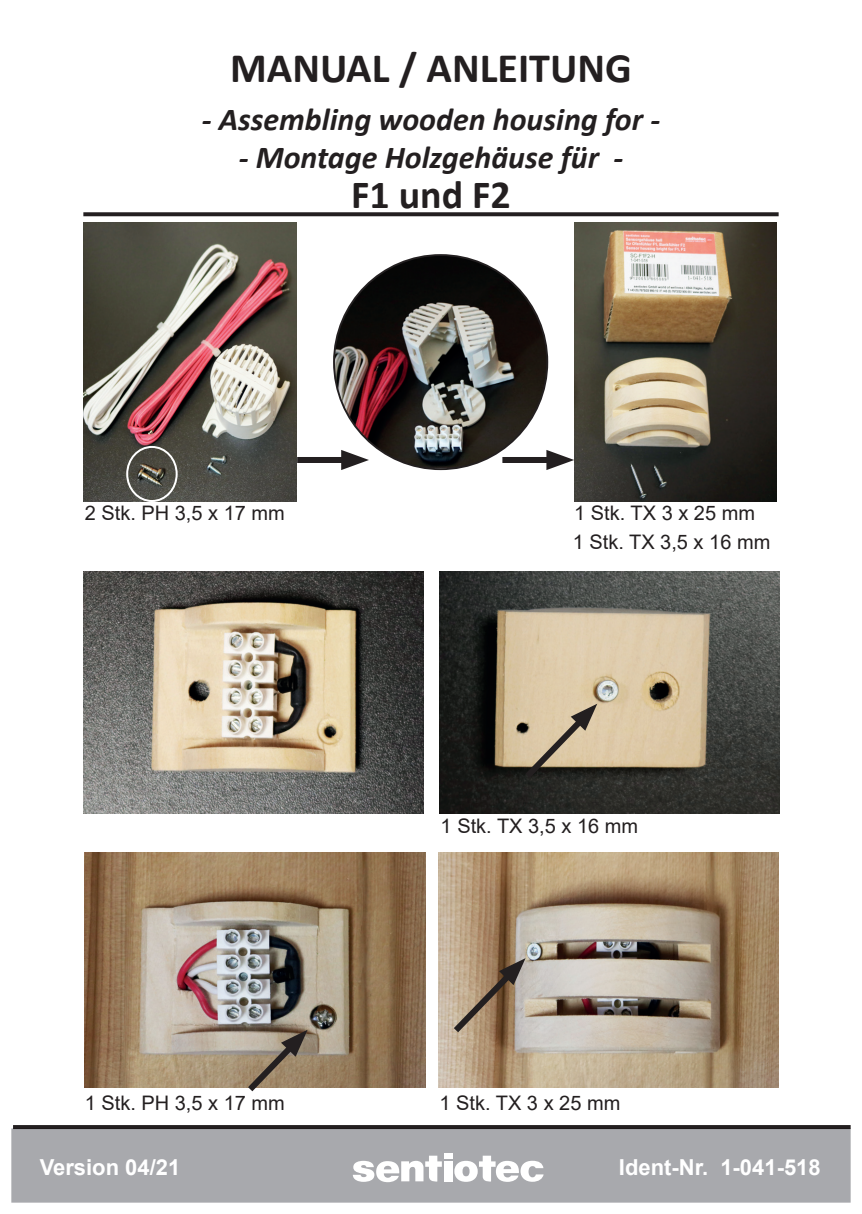
<style>
.page{position:relative;width:862px;height:1214px;background:#fff}
.page>*{position:absolute;margin:0;border:0;box-sizing:border-box;transform-origin:0 0}
.t1{font:700 42px "Calibri";color:#231f20}
.t2{font:700 40px "Calibri";color:#231f20}
.t3{font:italic 700 32px "Calibri";color:#231f20}
.t4{font:700 22px "Arial";color:#fff}
.t5{font:20px/28.6px "Arial";color:#231f20}
</style>
<div class="page">
<div style="left:11px;top:1128px;width:839px;height:74px;background:#a8a9ad;border:2px solid #a8a9ad"></div>
<svg style="left:13px;top:1125px;width:837px;height:3px;background:#272324"></svg>
<svg style="left:454px;top:1155px;width:89px;height:26px"></svg>
<div style="left:444px;top:1161px;width:8px;height:20px;background:#fff"></div>
<svg style="left:353px;top:1155px;width:89px;height:26px"></svg>
<div style="left:444px;top:1153px;width:8px;height:5px;background:#fff"></div>
<svg style="left:83px;top:212px;width:695px;height:4px;background:#312e2f"></svg>
<img style="left:83px;top:223px;width:213px;height:278px">
<img style="left:83px;top:571px;width:340px;height:242px">
<img style="left:439px;top:571px;width:341px;height:242px">
<img style="left:438px;top:852px;width:340px;height:235px">
<img style="left:85px;top:852px;width:340px;height:235px">
<svg style="left:519px;top:703px;width:78px;height:81px;background:#9f9179"></svg>
<img style="left:574px;top:223px;width:203px;height:278px">
<img style="left:334px;top:255px;width:213px;height:214px;border-radius:107px">
<div style="left:297px;top:457px;width:55px;height:6px;background:#231f20"></div>
<svg style="left:341px;top:450px;width:28px;height:20px"></svg>
<div style="left:502px;top:457px;width:55px;height:6px;background:#231f20"></div>
<svg style="left:546px;top:450px;width:28px;height:20px"></svg>
<div style="left:126px;top:446px;width:52px;height:56px;border:2px solid #fff;border-radius:50%"></div>
<svg style="left:242px;top:1029px;width:66px;height:63px;background:#948572"></svg>
<svg style="left:447px;top:958px;width:78px;height:80px;background:#9c8770"></svg>
<h1 class="t1" style="left:230px;top:38px;width:403px">MANUAL / ANLEITUNG</h1>
<h3 class="t3" style="left:202px;top:96px;width:460px">- Assembling wooden housing for -</h3>
<h3 class="t3" style="left:239px;top:135px;width:386px">- Montage Holzgehäuse für -</h3>
<h2 class="t2" style="left:351px;top:166px;width:161px">F1 und F2</h2>
<p class="t5" style="left:85px;top:499px;width:202px">2 Stk. PH 3,5 x 17 mm</p>
<p class="t5" style="left:573px;top:499px;width:199px">1 Stk. TX 3 x 25 mm<br>1 Stk. TX 3,5 x 16 mm</p>
<p class="t5" style="left:85px;top:1088px;width:202px">1 Stk. PH 3,5 x 17 mm</p>
<p class="t5" style="left:441px;top:811px;width:199px">1 Stk. TX 3,5 x 16 mm</p>
<p class="t5" style="left:439px;top:1088px;width:182px">1 Stk. TX 3 x 25 mm</p>
<p class="t4" style="left:40px;top:1151px;width:142px">Version 04/21</p>
<p class="t4" style="left:619px;top:1151px;width:203px">Ident-Nr. 1-041-518</p>
</div>
